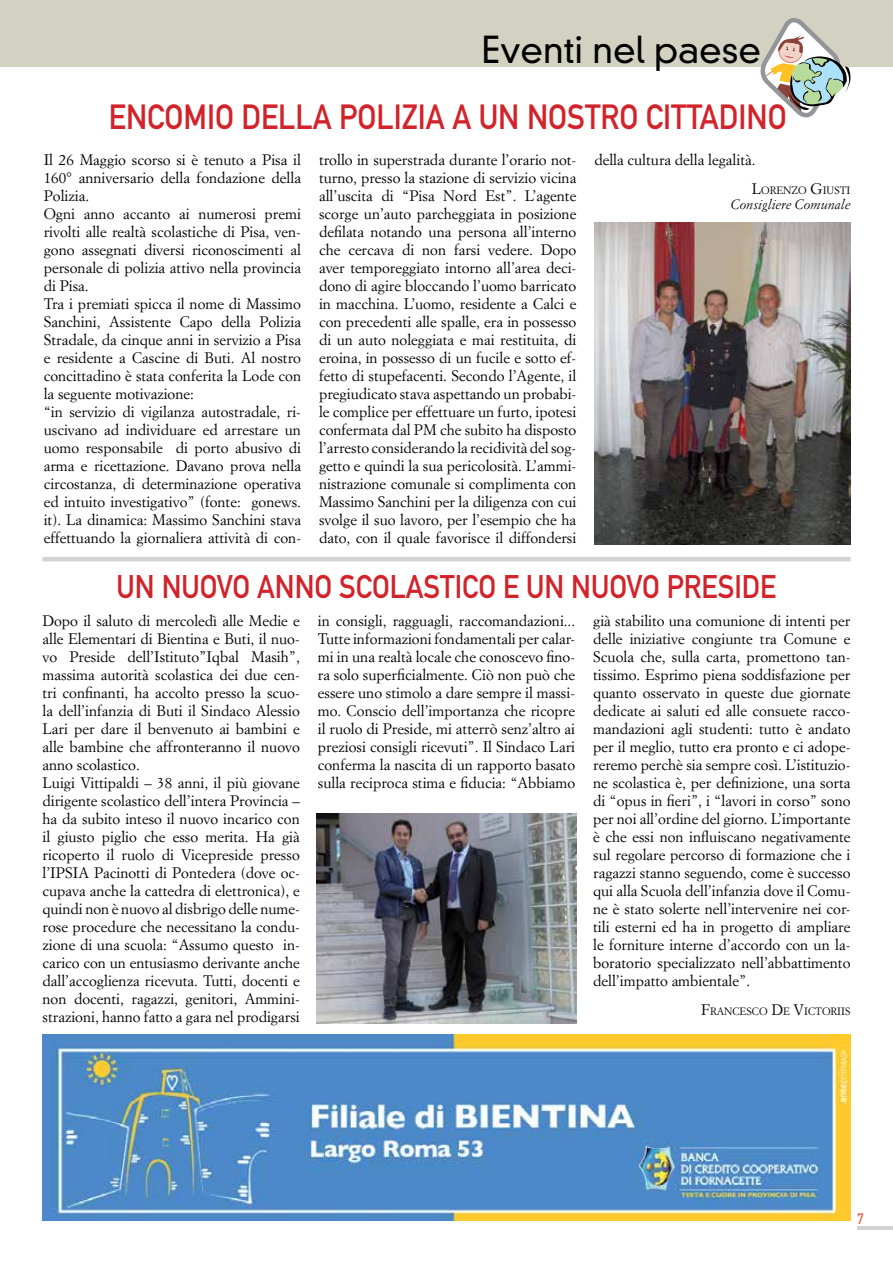
<style>
.page{position:relative;width:893px;height:1263px;background:#fff}
.page>*{position:absolute;margin:0;border:0;box-sizing:border-box;transform-origin:0 0}
.t1{font:300 36px "DIN Neuzeit Grotesk";color:#000}
.t2{font:34.5px "DIN Mittelschrift";color:#d2232a;scale:.9 1}
.t3{font:32.25px "DIN Mittelschrift";color:#d2232a;scale:.9 1}
.t4{font:15px/18px "Simoncini Garamond";color:#000;text-align:justify}
.t5{font:15px "DIN Mittelschrift";color:#dd6d54;scale:.9 1}
.t6{font:italic 13.5px "Simoncini Garamond";color:#000}
.t7{font:10.5px "Simoncini Garamond";color:#000}
.s1{font-size:15px}
</style>
<div class="page">
<hr style="left:857px;top:1226px;width:36px;height:4px;background:#d1d3d4">
<div style="left:0;top:0;width:893px;height:67px;background:#d3d2c2"></div>
<hr style="left:43px;top:557px;width:807px;height:4px;background:#d1d3d4">
<img style="left:317px;top:814px;width:259px;height:210px">
<img style="left:43px;top:1035px;width:807px;height:185px">
<svg style="left:760px;top:18px;width:91px;height:100px"></svg>
<img style="left:594px;top:222px;width:256px;height:322px">
<h1 class="t1" style="left:481px;top:28px;width:281px">Eventi nel paese</h1>
<h2 class="t2" style="left:109px;top:97px;width:755px">ENCOMIO DELLA POLIZIA A UN NOSTRO CITTADINO</h2>
<p class="t4" style="left:44px;top:150px;width:259px;text-align:left">Il 26 Maggio scorso si è tenuto a Pisa il 160° anniversario della fondazione della Polizia.<br>Ogni anno accanto ai numerosi premi rivolti alle realtà scolastiche di Pisa, ven&shy;gono assegnati diversi riconoscimenti al personale di polizia attivo nella provincia di Pisa.<br>Tra i premiati spicca il nome di Massimo Sanchini, Assistente Capo della Polizia Stradale, da cinque anni in servizio a Pisa e residente a Cascine di Buti. Al nostro concittadino è stata conferita la Lode con la seguente motivazione:<br>“in servizio di vigilanza autostradale, ri&shy;uscivano ad individuare ed arrestare un uomo responsabile di porto abusivo di arma e ricettazione. Davano prova nella circostanza, di determinazione operativa ed intuito investigativo” (fonte: gonews. it). La dinamica: Massimo Sanchini stava effettuando la giornaliera attività di con-</p>
<p class="t4" style="left:319px;top:150px;width:259px">trollo in superstrada durante l’orario not&shy;turno, presso la stazione di servizio vicina all’uscita di “Pisa Nord Est”. L’agente scorge un’auto parcheggiata in posizione defilata notando una persona all’interno che cercava di non farsi vedere. Dopo aver temporeggiato intorno all’area deci&shy;dono di agire bloccando l’uomo barricato in macchina. L’uomo, residente a Calci e con precedenti alle spalle, era in possesso di un auto noleggiata e mai restituita, di eroina, in possesso di un fucile e sotto ef&shy;fetto di stupefacenti. Secondo l’Agente, il pregiudicato stava aspettando un probabi&shy;le complice per effettuare un furto, ipotesi confermata dal PM che subito ha disposto l’arresto considerando la recidività del sog&shy;getto e quindi la sua pericolosità. L’ammi&shy;nistrazione comunale si complimenta con Massimo Sanchini per la diligenza con cui svolge il suo lavoro, per l’esempio che ha dato, con il quale favorisce il diffondersi</p>
<p class="t4" style="left:594px;top:150px;width:163px">della cultura della legalità.</p>
<p class="t7" style="left:752px;top:184px;width:100px"><span class="s1">L</span>ORENZO <span class="s1">G</span>IUSTI</p>
<p class="t6" style="left:731px;top:197px;width:121px">Consigliere Comunale</p>
<h3 class="t3" style="left:117px;top:568px;width:734px">UN NUOVO ANNO SCOLASTICO E UN NUOVO PRESIDE</h3>
<p class="t4" style="left:43px;top:612px;width:259px;text-align:left">Dopo il saluto di mercoledì alle Medie e alle Elementari di Bientina e Buti, il nuo&shy;vo Preside dell’Istituto”Iqbal Masih”, massima autorità scolastica dei due cen&shy;tri confinanti, ha accolto presso la scuo&shy;la dell’infanzia di Buti il Sindaco Alessio Lari per dare il benvenuto ai bambini e alle bambine che affronteranno il nuovo anno scolastico.<br>Luigi Vittipaldi – 38 anni, il più giovane dirigente scolastico dell’intera Provincia – ha da subito inteso il nuovo incarico con il giusto piglio che esso merita. Ha già ricoperto il ruolo di Vicepreside presso l’IPSIA Pacinotti di Pontedera (dove oc&shy;cupava anche la cattedra di elettronica), e quindi non è nuovo al disbrigo delle nume&shy;rose procedure che necessitano la condu&shy;zione di una scuola: “Assumo questo in&shy;carico con un entusiasmo derivante anche dall’accoglienza ricevuta. Tutti, docenti e non docenti, ragazzi, genitori, Ammini&shy;strazioni, hanno fatto a gara nel prodigarsi</p>
<p class="t4" style="left:318px;top:612px;width:259px">in consigli, ragguagli, raccomandazioni...<br>Tutte informazioni fondamentali per calar&shy;mi in una realtà locale che conoscevo fino&shy;ra solo superficialmente. Ciò non può che essere uno stimolo a dare sempre il massi&shy;mo. Conscio dell’importanza che ricopre il ruolo di Preside, mi atterrò senz’altro ai preziosi consigli ricevuti”. Il Sindaco Lari conferma la nascita di un rapporto basato sulla reciproca stima e fiducia: “Abbiamo</p>
<p class="t4" style="left:593px;top:612px;width:259px">già stabilito una comunione di intenti per delle iniziative congiunte tra Comune e Scuola che, sulla carta, promettono tan&shy;tissimo. Esprimo piena soddisfazione per quanto osservato in queste due giornate dedicate ai saluti ed alle consuete racco&shy;mandazioni agli studenti: tutto è andato per il meglio, tutto era pronto e ci adope&shy;reremo perchè sia sempre così. L’istituzio&shy;ne scolastica è, per definizione, una sorta di “opus in fieri”, i “lavori in corso” sono per noi all’ordine del giorno. L’importante è che essi non influiscano negativamente sul regolare percorso di formazione che i ragazzi stanno seguendo, come è successo qui alla Scuola dell’infanzia dove il Comu&shy;ne è stato solerte nell’intervenire nei cor&shy;tili esterni ed ha in progetto di ampliare le forniture interne d’accordo con un la&shy;boratorio specializzato nell’abbattimento dell’impatto ambientale”.</p>
<p class="t7" style="left:701px;top:1005px;width:151px"><span class="s1">F</span>RANCESCO <span class="s1">D</span>E <span class="s1">V</span>ICTORIIS</p>
<p class="t5" style="left:857px;top:1209px;width:9px">7</p>
</div>
